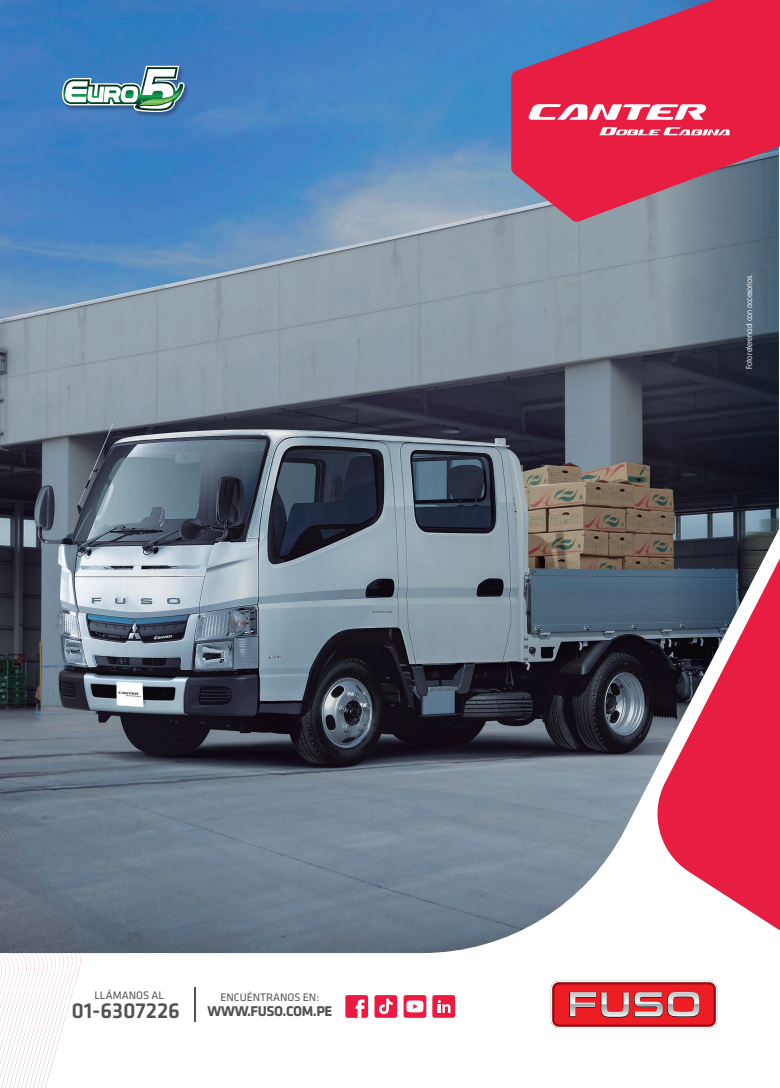
<style>
.page{position:relative;width:780px;height:1088px;background:#fff}
.page>*{position:absolute;margin:0;border:0;box-sizing:border-box;transform-origin:0 0}
.t1{font:500 22.5px "Klavika";letter-spacing:-.005em;color:#4f5252}
.t2{font:700 14.62px "Klavika";letter-spacing:-.03em;color:#4f5252}
.t3{font:11.25px "Klavika";letter-spacing:-.005em;color:#4f5252}
.t4{font:condensed 8.12px "ITC Avant Garde Std";letter-spacing:-.02em;color:#fff}
</style>
<div class="page">
<img style="left:0;top:0;width:668px;height:953px">
<svg style="left:668px;top:222px;width:110px;height:301px;background:#3d4653"></svg>
<svg style="left:511px;top:0;width:269px;height:222px;background:#be3c61"></svg>
<svg style="left:528px;top:104px;width:178px;height:16px"></svg>
<svg style="left:599px;top:127px;width:130px;height:8px"></svg>
<img style="left:60px;top:54px;width:135px;height:79px">
<svg style="left:62px;top:66px;width:123px;height:46px"></svg>
<hr style="left:194px;top:987px;width:1px;height:35px;background:#4f5252">
<div style="left:345px;top:995px;width:23px;height:23px;background:#ed1941;border-radius:2px"></div>
<svg style="left:356px;top:999px;width:8px;height:19px"></svg>
<div style="left:403px;top:995px;width:23px;height:23px;background:#ed1941;border-radius:2px"></div>
<svg style="left:406px;top:1000px;width:17px;height:12px"></svg>
<div style="left:432px;top:995px;width:23px;height:23px;background:#ed1941;border-radius:2px"></div>
<svg style="left:438px;top:1000px;width:12px;height:13px"></svg>
<div style="left:374px;top:995px;width:23px;height:23px;background:#ed1941;border-radius:2px"></div>
<svg style="left:379px;top:998px;width:13px;height:16px"></svg>
<img style="left:550px;top:980px;width:168px;height:49px">
<svg style="left:649px;top:523px;width:131px;height:415px;fill:#e81d42"></svg>
<svg style="left:0;top:810px;width:81px;height:278px"></svg>
<h3 class="t3" style="left:94px;top:989px;width:71px">LLÁMANOS AL</h3>
<h1 class="t1" style="left:71px;top:998px;width:110px">01-6307226</h1>
<h3 class="t3" style="left:220px;top:991px;width:100px">ENCUÉNTRANOS EN:</h3>
<h2 class="t2" style="left:207px;top:1003px;width:126px">WWW.FUSO.COM.PE</h2>
<p class="t4" style="left:744px;top:369px;width:97px;rotate:-90deg">Foto referencial con accesorios.</p>
</div>
